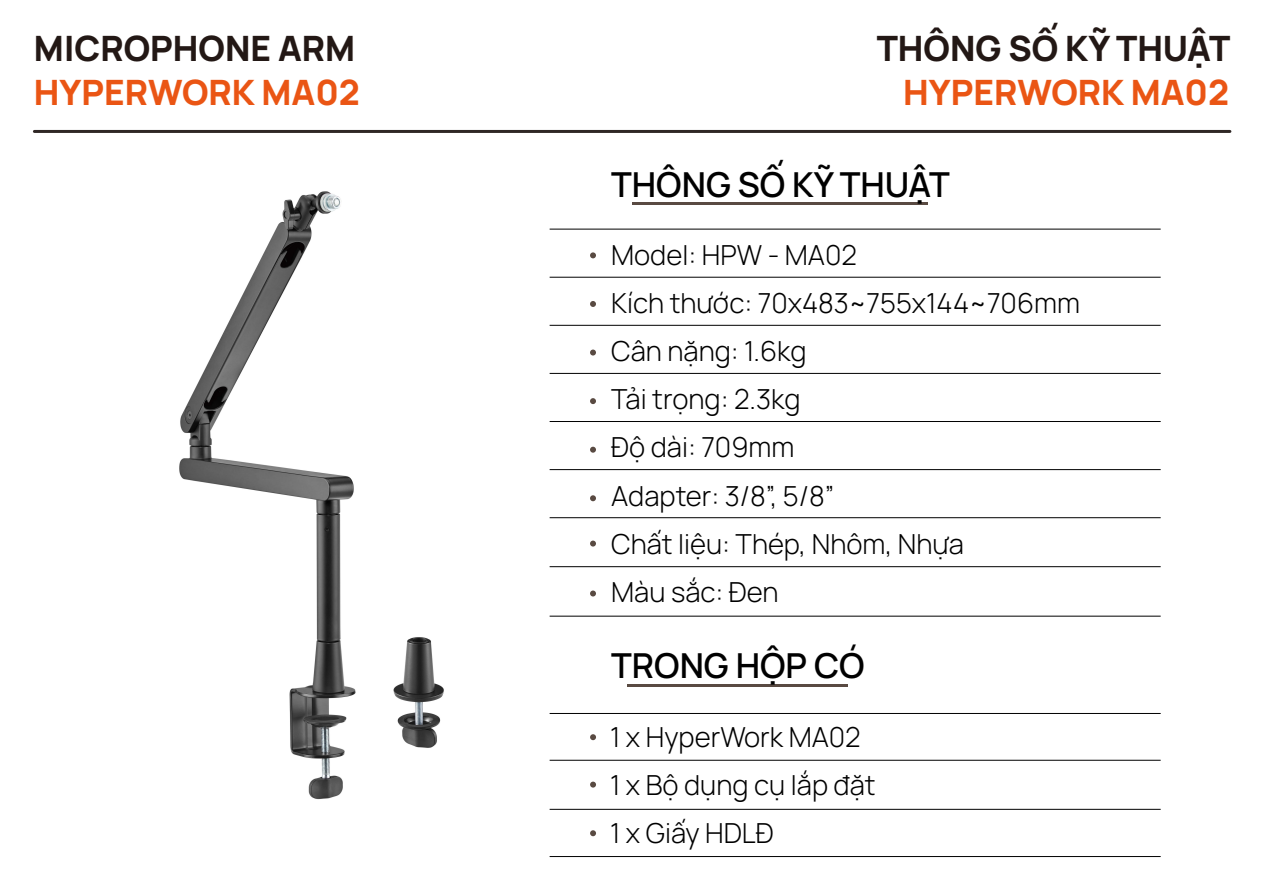
<style>
.page{position:relative;width:1263px;height:893px;background:#fff}
.page>*{position:absolute;margin:0;border:0;box-sizing:border-box;transform-origin:0 0}
.t1{font:800 34.95px "Manrope";color:#231815}
.t2{font:800 34.95px "Manrope";color:#ea5514}
.t3{font:600 34.35px "Manrope";color:#000}
.t4{font:300 27.6px/48px "Manrope";color:#000}
</style>
<div class="page">
<img style="left:179px;top:191px;width:265px;height:609px">
<hr style="left:550px;top:229px;width:611px;height:1px;background:#000">
<hr style="left:550px;top:277px;width:611px;height:1px;background:#000">
<hr style="left:550px;top:325px;width:611px;height:1px;background:#000">
<hr style="left:550px;top:373px;width:611px;height:1px;background:#000">
<hr style="left:550px;top:421px;width:611px;height:1px;background:#000">
<hr style="left:550px;top:469px;width:611px;height:1px;background:#000">
<hr style="left:550px;top:517px;width:611px;height:1px;background:#000">
<hr style="left:550px;top:566px;width:611px;height:1px;background:#000">
<hr style="left:550px;top:616px;width:611px;height:1px;background:#000">
<hr style="left:550px;top:713px;width:611px;height:1px;background:#000">
<hr style="left:550px;top:760px;width:611px;height:1px;background:#000">
<hr style="left:550px;top:809px;width:611px;height:1px;background:#000">
<hr style="left:550px;top:856px;width:611px;height:1px;background:#000">
<hr style="left:632px;top:202px;width:296px;height:3px;background:#594a42">
<svg style="left:590px;top:252px;width:6px;height:6px"></svg>
<svg style="left:590px;top:301px;width:6px;height:6px"></svg>
<svg style="left:590px;top:350px;width:6px;height:6px"></svg>
<hr style="left:628px;top:684px;width:220px;height:3px;background:#594a42">
<svg style="left:590px;top:734px;width:6px;height:6px"></svg>
<svg style="left:590px;top:782px;width:6px;height:6px"></svg>
<svg style="left:590px;top:830px;width:6px;height:6px"></svg>
<svg style="left:590px;top:398px;width:6px;height:6px"></svg>
<svg style="left:590px;top:447px;width:6px;height:6px"></svg>
<svg style="left:590px;top:495px;width:6px;height:6px"></svg>
<svg style="left:590px;top:541px;width:6px;height:6px"></svg>
<svg style="left:590px;top:590px;width:6px;height:6px"></svg>
<hr style="left:34px;top:130px;width:1196px;height:3px;background:#2f2725">
<p class="t1" style="left:34px;top:19px;width:323px">MICROPHONE ARM</p>
<p class="t2" style="left:34px;top:62px;width:327px">HYPERWORK MA02</p>
<p class="t1" style="left:877px;top:19px;width:355px">THÔNG SỐ KỸ THUẬT</p>
<p class="t2" style="left:903px;top:62px;width:327px">HYPERWORK MA02</p>
<p class="t3" style="left:611px;top:156px;width:340px">THÔNG SỐ KỸ THUẬT</p>
<p class="t4" style="left:611px;top:230px;width:470px">Model: HPW - MA02<br>Kích thước: 70x483~755x144~706mm<br>Cân nặng: 1.6kg<br>Tải trọng: 2.3kg<br>Độ dài: 709mm<br>Adapter: 3/8”, 5/8”<br>Chất liệu: Thép, Nhôm, Nhựa<br>Màu sắc: Đen</p>
<p class="t3" style="left:611px;top:638px;width:255px">TRONG HỘP CÓ</p>
<p class="t4" style="left:610px;top:712px;width:267px">1 x HyperWork MA02<br>1 x Bộ dụng cụ lắp đặt<br>1 x Giấy HDLĐ</p>
</div>
